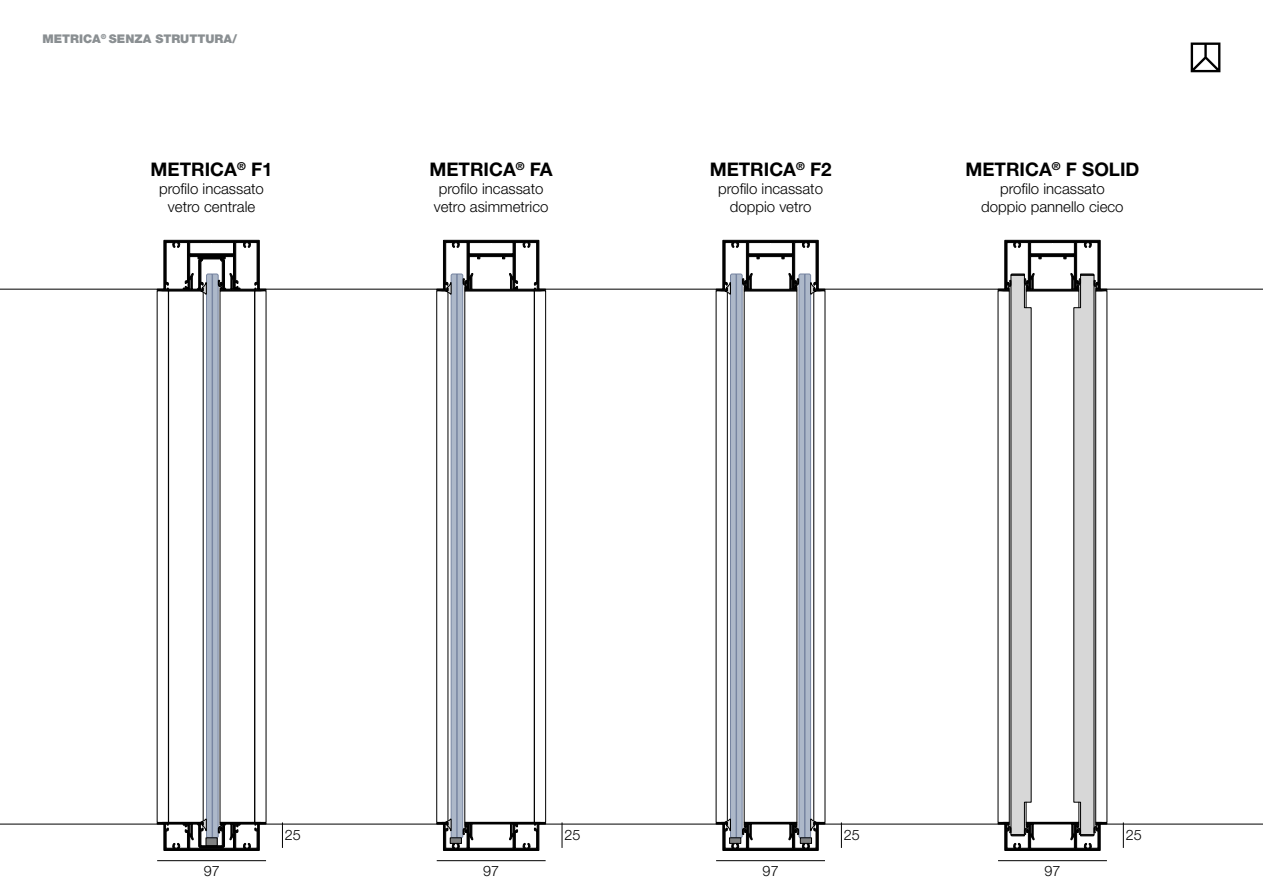
<style>
.page{position:relative;width:1263px;height:893px;background:#fff}
.page>*{position:absolute;margin:0;border:0;box-sizing:border-box;transform-origin:0 0}
.t1{font:700 18.75px "Helvetica Neue LT Std";color:#000}
.t2{font:300 15px/18px "Helvetica Neue LT Std";color:#000;text-align:center}
.t3{font:300 14.4px "Helvetica Neue LT Std";color:#000}
.t4{font:900 12px "Helvetica Neue LT Std";color:#8a8f92}
</style>
<div class="page">
<hr style="left:0;top:824px;width:164px;height:1px;background:#000">
<hr style="left:259px;top:289px;width:184px;height:1px;background:#000">
<hr style="left:0;top:289px;width:164px;height:1px;background:#000">
<hr style="left:539px;top:824px;width:184px;height:1px;background:#000">
<hr style="left:539px;top:289px;width:184px;height:1px;background:#000">
<hr style="left:1099px;top:824px;width:164px;height:1px;background:#000">
<hr style="left:1099px;top:289px;width:164px;height:1px;background:#000">
<hr style="left:819px;top:824px;width:185px;height:1px;background:#000">
<hr style="left:818px;top:289px;width:186px;height:1px;background:#000">
<hr style="left:259px;top:824px;width:184px;height:1px;background:#000">
<svg style="left:715px;top:240px;width:111px;height:611px"></svg>
<svg style="left:436px;top:240px;width:110px;height:611px"></svg>
<svg style="left:157px;top:240px;width:110px;height:611px"></svg>
<svg style="left:997px;top:240px;width:110px;height:611px"></svg>
<hr style="left:716px;top:860px;width:109px;height:1px;background:#000">
<hr style="left:157px;top:860px;width:109px;height:1px;background:#000">
<hr style="left:437px;top:860px;width:109px;height:1px;background:#000">
<svg style="left:841px;top:822px;width:1px;height:26px"></svg>
<svg style="left:282px;top:822px;width:1px;height:26px"></svg>
<svg style="left:562px;top:822px;width:1px;height:26px"></svg>
<hr style="left:998px;top:860px;width:109px;height:1px;background:#000">
<svg style="left:1123px;top:822px;width:1px;height:26px"></svg>
<svg style="left:1191px;top:43px;width:29px;height:29px"></svg>
<p class="t4" style="left:43px;top:31px;width:196px">METRICA<sup>®</sup> SENZA STRUTTURA/</p>
<p class="t1" style="left:151px;top:158px;width:123px">METRICA<sup>®</sup> F1</p>
<p class="t2" style="left:159px;top:179px;width:106px">profilo incassato vetro centrale</p>
<p class="t1" style="left:429px;top:158px;width:125px">METRICA<sup>®</sup> FA</p>
<p class="t2" style="left:434px;top:179px;width:116px">profilo incassato vetro asimmetrico</p>
<p class="t1" style="left:710px;top:158px;width:123px">METRICA<sup>®</sup> F2</p>
<p class="t2" style="left:718px;top:179px;width:106px">profilo incassato doppio vetro</p>
<p class="t1" style="left:965px;top:158px;width:176px">METRICA<sup>®</sup> F SOLID</p>
<p class="t2" style="left:981px;top:179px;width:144px">profilo incassato doppio pannello cieco</p>
<p class="t3" style="left:285px;top:826px;width:18px">25</p>
<p class="t3" style="left:564px;top:826px;width:18px">25</p>
<p class="t3" style="left:844px;top:826px;width:18px">25</p>
<p class="t3" style="left:204px;top:862px;width:18px">97</p>
<p class="t3" style="left:483px;top:862px;width:18px">97</p>
<p class="t3" style="left:763px;top:862px;width:18px">97</p>
<p class="t3" style="left:1044px;top:862px;width:18px">97</p>
<p class="t3" style="left:1126px;top:826px;width:18px">25</p>
</div>
